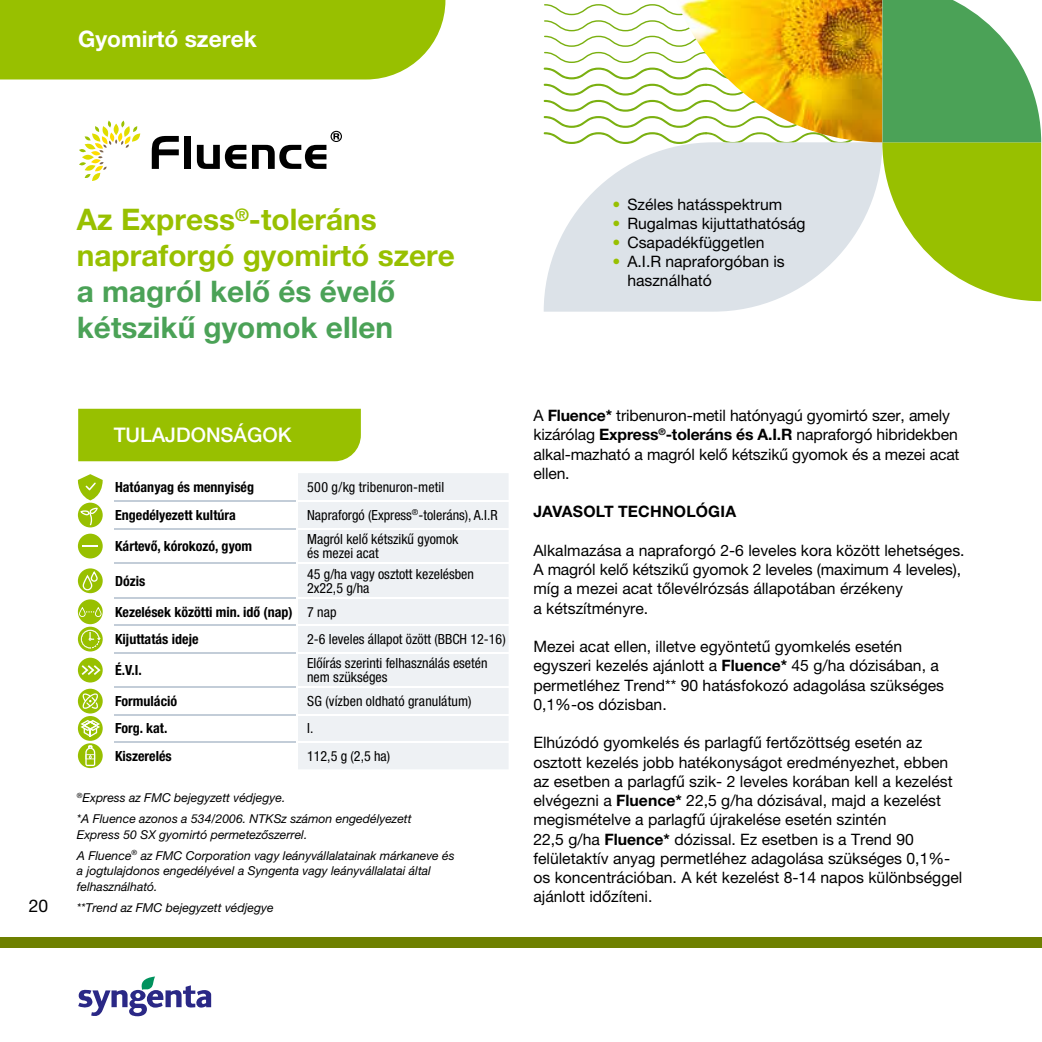
<style>
.page{position:relative;width:1042px;height:1042px;background:#fff}
.page>*{position:absolute;margin:0;border:0;box-sizing:border-box;transform-origin:0 0}
.t1{font:700 29.75px/35.7px "Helvetica Neue LT Pro";color:#98c000}
.t2{font:700 29.75px/35.7px "Helvetica Neue LT Pro";color:#4ba257}
.t3{font:700 22.75px "Helvetica Neue LT Pro";color:#fff}
.t4{font:500 20.12px "Helvetica Neue LT Pro";color:#fff}
.t5{font:17.5px "Helvetica Neue LT Pro";color:#000}
.t6{font:15.75px/19.2px "Helvetica Neue LT Pro";color:#000}
.t7{font:700 15.75px "Helvetica Neue LT Pro";letter-spacing:.01em;color:#000}
.t8{font:condensed 14px/14px "Helvetica Neue LT Pro";color:#000}
.t9{font:700 condensed 14px/27.3px "Helvetica Neue LT Pro";color:#000}
.t10{font:italic 12.25px/20.7px "Helvetica Neue LT Pro";color:#000}
.s1{font-weight:400}
.s2{color:#98c000}
.s3{font-weight:700}
</style>
<div class="page">
<svg style="left:78px;top:976px;width:133px;height:41px"></svg>
<div style="left:0;top:937px;width:1042px;height:11px;background:#6e8000"></div>
<div style="left:0;top:0;width:445px;height:79px;background:#98c000"></div>
<svg style="left:79px;top:121px;width:61px;height:60px"></svg>
<svg style="left:152px;top:136px;width:27px;height:33px"></svg>
<div style="left:184px;top:136px;width:7px;height:33px;background:#000"></div>
<svg style="left:197px;top:145px;width:49px;height:24px"></svg>
<svg style="left:252px;top:131px;width:90px;height:38px"></svg>
<div style="left:298px;top:473px;width:210px;height:296px;background:#eef1f4"></div>
<hr style="left:114px;top:501px;width:182px;height:1px;background:#c3cdd8">
<hr style="left:114px;top:528px;width:182px;height:1px;background:#c3cdd8">
<hr style="left:114px;top:563px;width:182px;height:1px;background:#c3cdd8">
<hr style="left:114px;top:597px;width:182px;height:2px;background:#c3cdd8">
<hr style="left:114px;top:625px;width:182px;height:1px;background:#c3cdd8">
<hr style="left:114px;top:652px;width:182px;height:1px;background:#c3cdd8">
<hr style="left:114px;top:687px;width:182px;height:1px;background:#c3cdd8">
<hr style="left:114px;top:714px;width:182px;height:1px;background:#c3cdd8">
<hr style="left:114px;top:741px;width:182px;height:2px;background:#c3cdd8">
<hr style="left:296px;top:501px;width:212px;height:1px;background:#fff">
<hr style="left:296px;top:528px;width:212px;height:1px;background:#fff">
<hr style="left:296px;top:563px;width:212px;height:1px;background:#fff">
<hr style="left:296px;top:597px;width:212px;height:2px;background:#fff">
<hr style="left:296px;top:625px;width:212px;height:1px;background:#fff">
<hr style="left:296px;top:652px;width:212px;height:1px;background:#fff">
<hr style="left:296px;top:687px;width:212px;height:1px;background:#fff">
<hr style="left:296px;top:714px;width:212px;height:1px;background:#fff">
<hr style="left:296px;top:741px;width:212px;height:2px;background:#fff">
<svg style="left:78px;top:474px;width:25px;height:26px"></svg>
<div style="left:78px;top:503px;width:25px;height:24px;background:#98c000;border-radius:50%"></div>
<svg style="left:80px;top:507px;width:18px;height:18px"></svg>
<div style="left:78px;top:534px;width:25px;height:24px;background:#98c000;border-radius:50%"></div>
<svg style="left:83px;top:545px;width:15px;height:2px"></svg>
<svg style="left:78px;top:568px;width:25px;height:25px"></svg>
<svg style="left:83px;top:571px;width:15px;height:19px"></svg>
<div style="left:78px;top:599px;width:25px;height:25px;background:#98c000;border-radius:50%"></div>
<svg style="left:79px;top:607px;width:23px;height:10px"></svg>
<svg style="left:78px;top:627px;width:25px;height:24px"></svg>
<svg style="left:81px;top:630px;width:20px;height:18px"></svg>
<div style="left:78px;top:658px;width:25px;height:24px;background:#98c000;border-radius:50%"></div>
<svg style="left:82px;top:665px;width:19px;height:10px"></svg>
<svg style="left:78px;top:689px;width:25px;height:24px"></svg>
<div style="left:78px;top:716px;width:25px;height:25px;background:#98c000;border-radius:50%"></div>
<svg style="left:80px;top:720px;width:20px;height:17px"></svg>
<svg style="left:78px;top:743px;width:25px;height:25px"></svg>
<svg style="left:85px;top:745px;width:10px;height:21px"></svg>
<div style="left:78px;top:409px;width:283px;height:52px;background:#98c000"></div>
<svg style="left:544px;top:4px;width:132px;height:138px"></svg>
<svg style="left:544px;top:142px;width:338px;height:170px;fill:#dce2e8"></svg>
<img style="left:676px;top:0;width:206px;height:142px">
<svg style="left:882px;top:0;width:159px;height:301px"></svg>
<h2 class="t3" style="left:78px;top:25px;width:180px">Gyomirtó szerek</h2>
<p class="t5" style="left:29px;top:895px;width:21px">20</p>
<h1 class="t1" style="left:77px;top:201px;width:379px">Az Express<sup>®</sup>-toleráns napraforgó gyomirtó szere</h1>
<h1 class="t2" style="left:77px;top:273px;width:320px">a magról kelő és évelő kétszikű gyomok ellen</h1>
<p class="t4" style="left:114px;top:423px;width:179px">TULAJDONSÁGOK</p>
<p class="t9" style="left:115px;top:473px;width:140px">Hatóanyag és mennyiség</p>
<p class="t8" style="left:307px;top:480px;width:139px">500 g/kg tribenuron-metil</p>
<p class="t9" style="left:115px;top:501px;width:122px">Engedélyezett kultúra</p>
<p class="t8" style="left:307px;top:508px;width:192px">Napraforgó (Express<sup>®</sup>-toleráns), A.I.R</p>
<p class="t9" style="left:115px;top:532px;width:139px">Kártevő, kórokozó, gyom</p>
<p class="t8" style="left:307px;top:532px;width:153px">Magról kelő kétszikű gyomok és mezei acat</p>
<p class="t9" style="left:115px;top:567px;width:32px">Dózis</p>
<p class="t8" style="left:307px;top:567px;width:168px">45 g/ha vagy osztott kezelésben<br>2x22,5 g/ha</p>
<p class="t9" style="left:115px;top:598px;width:223px">Kezelések közötti min. idő (nap) <span class="s1">7 nap<br></span>Kijuttatás ideje</p>
<p class="t8" style="left:307px;top:632px;width:200px">2-6 leveles állapot özött (BBCH 12-16)</p>
<p class="t9" style="left:115px;top:656px;width:28px">É.V.I.</p>
<p class="t8" style="left:307px;top:656px;width:182px">Előírás szerinti felhasználás esetén nem szükséges</p>
<p class="t9" style="left:115px;top:687px;width:64px">Formuláció</p>
<p class="t8" style="left:307px;top:694px;width:166px">SG (vízben oldható granulátum)</p>
<p class="t9" style="left:115px;top:714px;width:54px">Forg. kat.</p>
<p class="t8" style="left:307px;top:721px;width:8px">I.</p>
<p class="t9" style="left:115px;top:742px;width:58px">Kiszerelés</p>
<p class="t8" style="left:307px;top:748px;width:85px">112,5 g (2,5 ha)</p>
<p class="t10" style="left:77px;top:787px;width:336px"><sup>®</sup>Express az FMC bejegyzett védjegye.<br>*A Fluence azonos a 534/2006. NTKSz számon engedélyezett</p>
<p class="t10" style="left:77px;top:824px;width:379px">Express 50 SX gyomirtó permetezőszerrel.<br>A Fluence<sup>®</sup> az FMC Corporation vagy leányvállalatainak márkaneve és</p>
<p class="t10" style="left:77px;top:863px;width:355px;line-height:15.8px">a jogtulajdonos engedélyével a Syngenta vagy leányvállalatai által felhasználható.</p>
<p class="t10" style="left:77px;top:897px;width:198px">**Trend az FMC bejegyzett védjegye</p>
<p class="t6" style="left:612px;top:194px;width:171px"><span class="s2">•</span> Széles hatásspektrum</p>
<p class="t6" style="left:612px;top:213px;width:195px"><span class="s2">•</span> Rugalmas kijuttathatóság</p>
<p class="t6" style="left:612px;top:232px;width:153px"><span class="s2">•</span> Csapadékfüggetlen</p>
<p class="t6" style="left:627px;top:251px;width:159px;text-indent:-15px"><span class="s2">•</span> A.I.R napraforgóban is használható</p>
<p class="t6" style="left:533px;top:405px;width:428px">A <span class="s3">Fluence*</span> tribenuron-metil hatónyagú gyomirtó szer, amely kizárólag <span class="s3">Express</span><sup>®</sup><span class="s3">-toleráns és A.I.R</span> napraforgó hibridekben alkal-mazható a magról kelő kétszikű gyomok és a mezei acat ellen.</p>
<p class="t7" style="left:533px;top:502px;width:204px">JAVASOLT TECHNOLÓGIA</p>
<p class="t6" style="left:533px;top:540px;width:433px">Alkalmazása a napraforgó 2-6 leveles kora között lehetséges.<br>A magról kelő kétszikű gyomok 2 leveles (maximum 4 leveles), míg a mezei acat tőlevélrózsás állapotában érzékeny<br>a kétszítményre.</p>
<p class="t6" style="left:533px;top:636px;width:412px">Mezei acat ellen, illetve egyöntetű gyomkelés esetén egyszeri kezelés ajánlott a <span class="s3">Fluence*</span> 45 g/ha dózisában, a permetléhez Trend** 90 hatásfokozó adagolása szükséges 0,1%-os dózisban.</p>
<p class="t6" style="left:533px;top:733px;width:430px">Elhúzódó gyomkelés és parlagfű fertőzöttség esetén az osztott kezelés jobb hatékonyságot eredményezhet, ebben az esetben a parlagfű szik- 2 leveles korában kell a kezelést elvégezni a <span class="s3">Fluence*</span> 22,5 g/ha dózisával, majd a kezelést megismételve a parlagfű újrakelése esetén szintén<br>22,5 g/ha <span class="s3">Fluence*</span> dózissal. Ez esetben is a Trend 90 felületaktív anyag permetléhez adagolása szükséges 0,1%- os koncentrációban. A két kezelést 8-14 napos különbséggel ajánlott időzíteni.</p>
</div>
